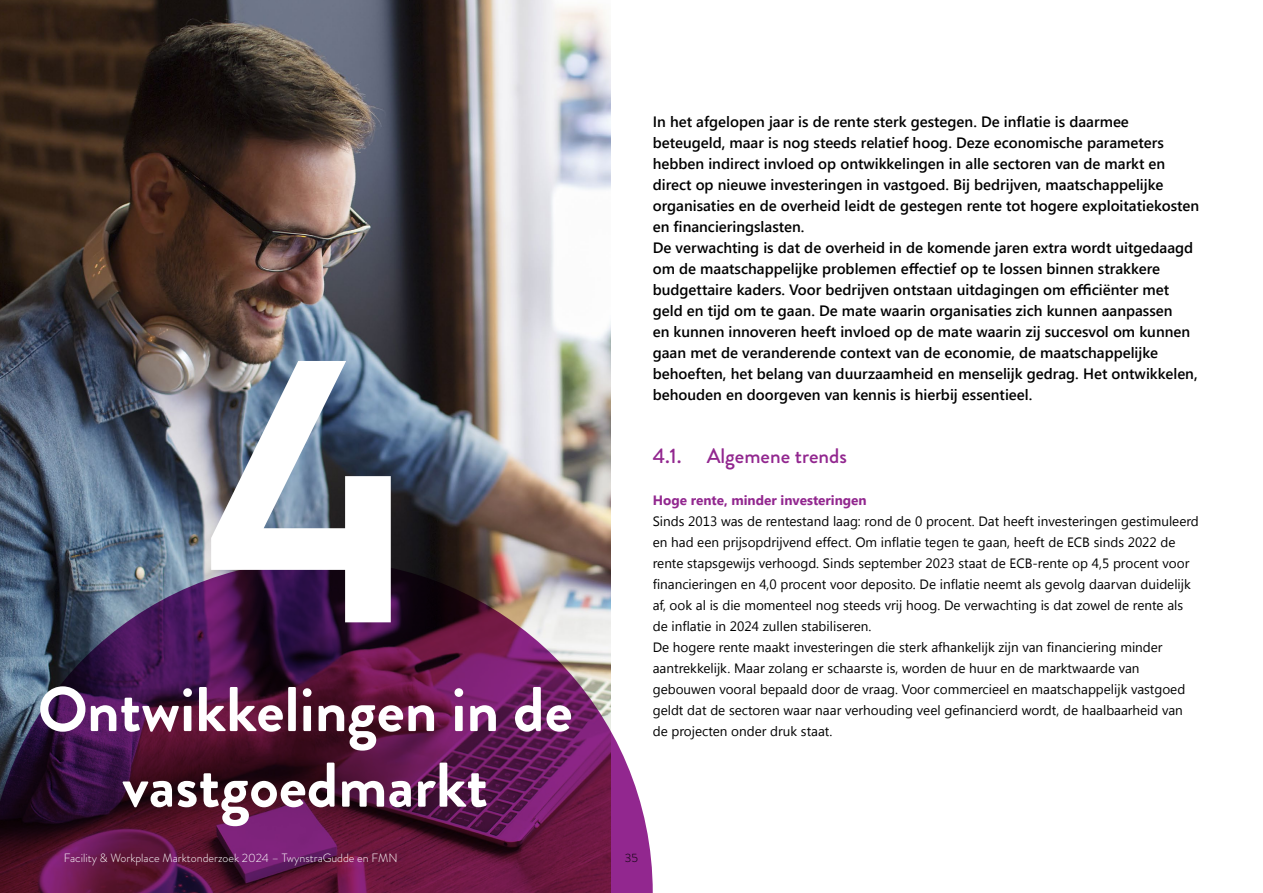
<style>
.page{position:relative;width:1263px;height:893px;background:#fff}
.page>*{position:absolute;margin:0;border:0;box-sizing:border-box;transform-origin:0 0}
.t1{font:600 375px "Hurme Geometric Sans 3";color:#fff}
.t2{font:700 63px "Brandon Grotesque";color:#fff}
.t3{font:500 21px "Brandon Grotesque";color:#92278f}
.t4{font:600 15px/21px "Segoe UI";color:#000}
.t5{font:13.5px/21px "Segoe UI";color:#000}
.t6{font:700 13.5px "Segoe UI";color:#92278f}
.t7{font:300 12px "Brandon Grotesque";color:#fff}
.t8{font:300 12px "Brandon Grotesque";color:#000}
</style>
<div class="page">
<img style="left:0;top:0;width:610px;height:560px">
<svg style="left:0;top:560px;width:653px;height:333px;background:#5f2f56"></svg>
<h1 class="t1" style="left:191px;top:228px;width:231px">4</h1>
<h2 class="t2" style="left:38px;top:665px;width:536px">Ontwikkelingen in de</h2>
<h2 class="t2" style="left:122px;top:741px;width:367px">vastgoedmarkt</h2>
<p class="t7" style="left:64px;top:850px;width:335px">Facility &amp; Workplace Marktonderzoek 2024 – TwynstraGudde en FMN</p>
<p class="t8" style="left:625px;top:850px;width:15px">35</p>
<p class="t4" style="left:653px;top:111px;width:548px">In het afgelopen jaar is de rente sterk gestegen. De inflatie is daarmee beteugeld, maar is nog steeds relatief hoog. Deze economische parameters hebben indirect invloed op ontwikkelingen in alle sectoren van de markt en direct op nieuwe investeringen in vastgoed. Bij bedrijven, maatschappelijke organisaties en de overheid leidt de gestegen rente tot hogere exploitatiekosten en financieringslasten.<br>De verwachting is dat de overheid in de komende jaren extra wordt uitgedaagd om de maatschappelijke problemen effectief op te lossen binnen strakkere budgettaire kaders. Voor bedrijven ontstaan uitdagingen om efficiënter met geld en tijd om te gaan. De mate waarin organisaties zich kunnen aanpassen<br>en kunnen innoveren heeft invloed op de mate waarin zij succesvol om kunnen gaan met de veranderende context van de economie, de maatschappelijke behoeften, het belang van duurzaamheid en menselijk gedrag. Het ontwikkelen, behouden en doorgeven van kennis is hierbij essentieel.</p>
<h3 class="t3" style="left:653px;top:442px;width:196px">4.1. Algemene trends</h3>
<p class="t6" style="left:653px;top:490px;width:215px">Hoge rente, minder investeringen</p>
<p class="t5" style="left:653px;top:510px;width:548px">Sinds 2013 was de rentestand laag: rond de 0 procent. Dat heeft investeringen gestimuleerd en had een prijsopdrijvend effect. Om inflatie tegen te gaan, heeft de ECB sinds 2022 de rente stapsgewijs verhoogd. Sinds september 2023 staat de ECB-rente op 4,5 procent voor financieringen en 4,0 procent voor deposito. De inflatie neemt als gevolg daarvan duidelijk af, ook al is die momenteel nog steeds vrij hoog. De verwachting is dat zowel de rente als de inflatie in 2024 zullen stabiliseren.<br>De hogere rente maakt investeringen die sterk afhankelijk zijn van financiering minder aantrekkelijk. Maar zolang er schaarste is, worden de huur en de marktwaarde van gebouwen vooral bepaald door de vraag. Voor commercieel en maatschappelijk vastgoed geldt dat de sectoren waar naar verhouding veel gefinancierd wordt, de haalbaarheid van</p>
<p class="t5" style="left:653px;top:720px;width:181px">de projecten onder druk staat.</p>
</div>
